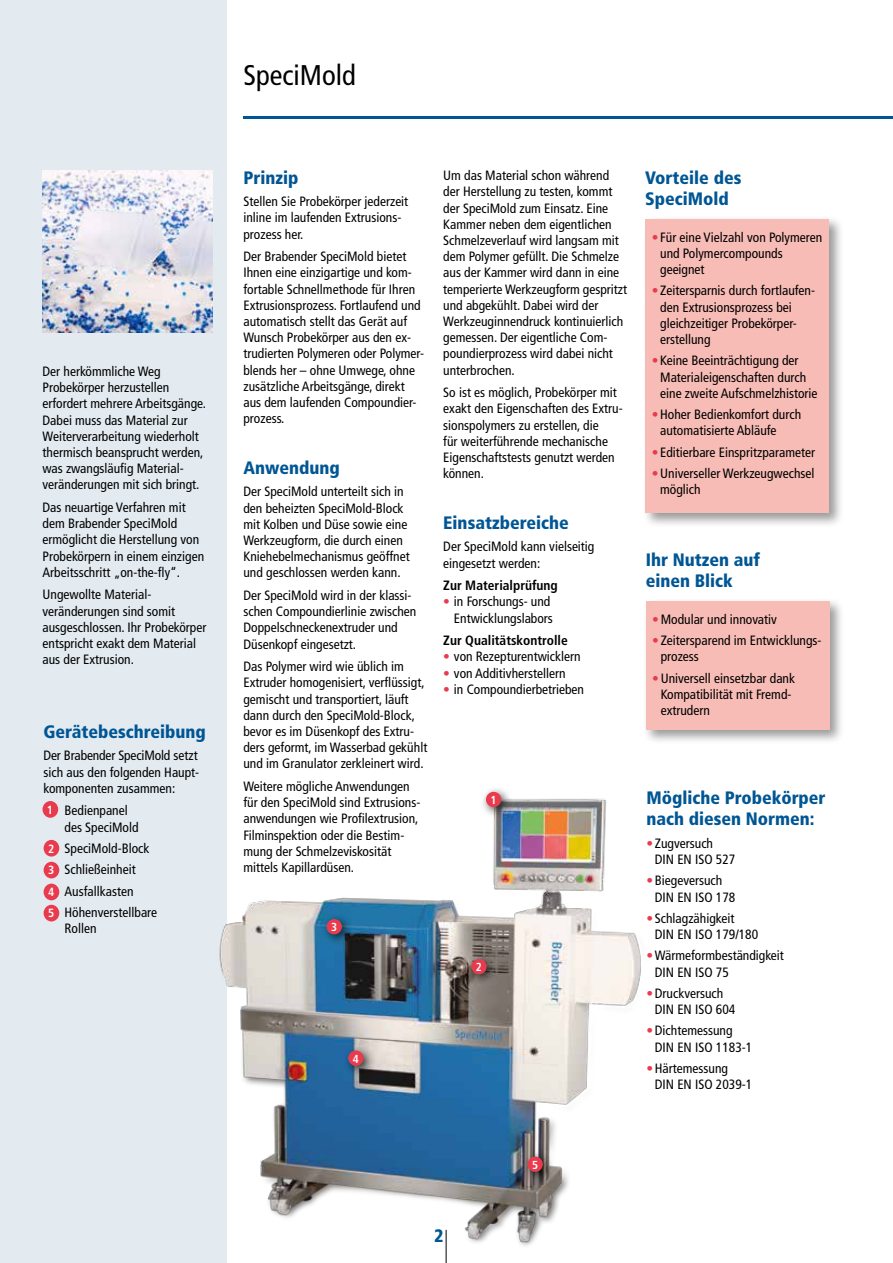
<style>
.page{position:relative;width:893px;height:1263px;background:#fff}
.page>*{position:absolute;margin:0;border:0;box-sizing:border-box;transform-origin:0 0}
.t1{font:condensed 28.5px "Frutiger LT Std";color:#000}
.t2{font:900 condensed 18px/21.6px "Frutiger LT Std";color:#005694}
.t3{font:condensed 13.5px/16.2px "Frutiger LT Std";color:#000}
.t4{font:700 condensed 13.5px "Frutiger LT Std";color:#000}
.t5{font:700 condensed 11.85px/21.9px "Frutiger LT Std";color:#fff;text-align:justify}
.t6{font:700 condensed 11.55px "Frutiger LT Std";color:#fff}
.s1{color:#e83c4e}
</style>
<div class="page">
<hr style="left:243px;top:117px;width:650px;height:2px;background:#005694">
<div style="left:0;top:0;width:226px;height:1263px;background:#e3ebf1"></div>
<div style="left:642px;top:216px;width:202px;height:312px;background:#000;opacity:.4"></div>
<div style="left:645px;top:219px;width:184px;height:294px;background:#f7bcb5"></div>
<img style="left:43px;top:170px;width:170px;height:162px">
<div style="left:643px;top:598px;width:201px;height:146px;background:#000;opacity:.4"></div>
<div style="left:646px;top:601px;width:183px;height:128px;background:#f7bcb5"></div>
<img style="left:42px;top:735px;width:802px;height:528px">
<div style="left:480px;top:786px;width:33px;height:33px;background:#000;opacity:.75"></div>
<div style="left:486px;top:792px;width:15px;height:15px;background:#e83c4e;border-radius:50%"></div>
<div style="left:321px;top:913px;width:33px;height:33px;background:#000;opacity:.75"></div>
<div style="left:327px;top:919px;width:15px;height:15px;background:#e83c4e;border-radius:50%"></div>
<div style="left:465px;top:953px;width:33px;height:33px;background:#000;opacity:.75"></div>
<div style="left:471px;top:959px;width:16px;height:15px;background:#e83c4e;border-radius:50%"></div>
<div style="left:342px;top:1044px;width:33px;height:33px;background:#000;opacity:.75"></div>
<div style="left:348px;top:1050px;width:16px;height:16px;background:#e83c4e;border-radius:50%"></div>
<div style="left:522px;top:1150px;width:32px;height:33px;background:#000;opacity:.75"></div>
<div style="left:527px;top:1156px;width:16px;height:16px;background:#e83c4e;border-radius:50%"></div>
<p class="t3" style="left:43px;top:363px;width:165px">Der herkömmliche Weg<br>Probekörper herzustellen erfordert mehrere Arbeitsgänge.<br>Dabei muss das Material zur<br>Weiterverarbeitung wiederholt thermisch beansprucht werden, was zwangsläufig Material&shy;veränderungen mit sich bringt.</p>
<p class="t3" style="left:43px;top:499px;width:163px">Das neuartige Verfahren mit dem Brabender SpeciMold ermöglicht die Herstellung von<br>Probekörpern in einem einzigen<br>Arbeitsschritt „on-the-fly“.</p>
<p class="t3" style="left:43px;top:587px;width:165px">Ungewollte Material&shy;veränderungen sind somit ausgeschlossen. Ihr Probekörper entspricht exakt dem Material aus der Extrusion.</p>
<h2 class="t2" style="left:44px;top:721px;width:164px">Gerätebeschreibung</h2>
<p class="t3" style="left:44px;top:748px;width:156px;text-align:justify">Der Brabender SpeciMold setzt sich aus den folgenden Haupt&shy;komponenten zusammen:</p>
<p class="t3" style="left:65px;top:803px;width:75px;text-indent:-21px"><span class="s1">•</span> Bedienpanel des SpeciMold</p>
<p class="t3" style="left:44px;top:840px;width:107px"><span class="s1">•</span> SpeciMold-Block</p>
<p class="t3" style="left:44px;top:861px;width:94px"><span class="s1">•</span> Schließeinheit</p>
<p class="t3" style="left:44px;top:883px;width:91px"><span class="s1">•</span> Ausfallkasten</p>
<p class="t3" style="left:65px;top:904px;width:94px;text-indent:-21px"><span class="s1">•</span> Höhenverstellbare<br>Rollen</p>
<p class="t5" style="left:47px;top:799px;width:8px">1</p>
<p class="t5" style="left:48px;top:837px;width:8px">2<br>3<br>4</p>
<p class="t5" style="left:48px;top:902px;width:8px">5</p>
<h1 class="t1" style="left:243px;top:59px;width:114px">SpeciMold</h1>
<h2 class="t2" style="left:243px;top:167px;width:57px">Prinzip</h2>
<p class="t3" style="left:243px;top:193px;width:166px">Stellen Sie Probekörper jederzeit inline im laufenden Extrusions&shy;prozess her.</p>
<p class="t3" style="left:243px;top:248px;width:182px">Der Brabender SpeciMold bietet<br>Ihnen eine einzigartige und kom&shy;fortable Schnellmethode für Ihren<br>Extrusionsprozess. Fortlaufend und automatisch stellt das Gerät auf<br>Wunsch Probekörper aus den ex&shy;trudierten Polymeren oder Polymer&shy;blends her – ohne Umwege, ohne zusätzliche Arbeitsgänge, direkt aus dem laufenden Compoundier&shy;prozess.</p>
<h2 class="t2" style="left:243px;top:457px;width:98px">Anwendung</h2>
<p class="t3" style="left:243px;top:484px;width:168px">Der SpeciMold unterteilt sich in den beheizten SpeciMold-Block mit Kolben und Düse sowie eine<br>Werkzeugform, die durch einen<br>Kniehebelmechanismus geöffnet und geschlossen werden kann.</p>
<p class="t3" style="left:243px;top:587px;width:174px">Der SpeciMold wird in der klassi&shy;schen Compoundierlinie zwischen<br>Doppelschneckenextruder und<br>Düsenkopf eingesetzt.</p>
<p class="t3" style="left:243px;top:658px;width:185px">Das Polymer wird wie üblich im Extruder homogenisiert, verflüssigt, gemischt und transportiert, läuft dann durch den SpeciMold-Block, bevor es im Düsenkopf des Extru&shy;ders geformt, im Wasserbad gekühlt und im Granulator zerkleinert wird.</p>
<p class="t3" style="left:243px;top:778px;width:178px">Weitere mögliche Anwendungen für den SpeciMold sind Extrusions&shy;anwendungen wie Profilextrusion,<br>Filminspektion oder die Bestim&shy;mung der Schmelzeviskosität mittels Kapillardüsen.</p>
<p class="t3" style="left:443px;top:168px;width:185px">Um das Material schon während der Herstellung zu testen, kommt der SpeciMold zum Einsatz. Eine<br>Kammer neben dem eigentlichen<br>Schmelzeverlauf wird langsam mit dem Polymer gefüllt. Die Schmelze aus der Kammer wird dann in eine temperierte Werkzeugform gespritzt und abgekühlt. Dabei wird der<br>Werkzeuginnendruck kontinuierlich gemessen. Der eigentliche Com&shy;poundierprozess wird dabei nicht unterbrochen.</p>
<p class="t3" style="left:443px;top:384px;width:181px">So ist es möglich, Probekörper mit exakt den Eigenschaften des Extru&shy;sionspolymers zu erstellen, die<br>für weiterführende mechanische<br>Eigenschaftstests genutzt werden können.</p>
<h2 class="t2" style="left:443px;top:512px;width:127px">Einsatzbereiche</h2>
<p class="t3" style="left:443px;top:539px;width:153px">Der SpeciMold kann vielseitig eingesetzt werden:</p>
<p class="t4" style="left:443px;top:577px;width:116px">Zur Materialprüfung</p>
<p class="t3" style="left:443px;top:594px;width:111px;text-align:right"><span class="s1">•</span> in Forschungs- und<br>Entwicklungslabors</p>
<p class="t4" style="left:443px;top:632px;width:126px">Zur Qualitätskontrolle</p>
<p class="t3" style="left:443px;top:649px;width:139px"><span class="s1">•</span> von Rezepturentwicklern</p>
<p class="t3" style="left:443px;top:665px;width:124px"><span class="s1">•</span> von Additivherstellern</p>
<p class="t3" style="left:443px;top:681px;width:142px"><span class="s1">•</span> in Compoundierbetrieben</p>
<p class="t6" style="left:490px;top:793px;width:8px">1</p>
<p class="t6" style="left:331px;top:920px;width:8px">3</p>
<p class="t6" style="left:476px;top:960px;width:8px">2</p>
<p class="t6" style="left:353px;top:1052px;width:8px">4</p>
<h2 class="t2" style="left:645px;top:167px;width:98px">Vorteile des<br>SpeciMold</h2>
<p class="t3" style="left:660px;top:229px;width:164px;text-indent:-9px"><span class="s1">•</span> Für eine Vielzahl von Polymeren und Polymercompounds geeignet</p>
<p class="t3" style="left:660px;top:283px;width:156px;text-indent:-9px"><span class="s1">•</span> Zeitersparnis durch fortlaufen&shy;den Extrusionsprozess bei gleichzeitiger Probekörper&shy;erstellung</p>
<p class="t3" style="left:660px;top:353px;width:159px;text-indent:-9px"><span class="s1">•</span> Keine Beeinträchtigung der<br>Materialeigenschaften durch eine zweite Aufschmelzhistorie</p>
<p class="t3" style="left:660px;top:406px;width:142px;text-indent:-9px"><span class="s1">•</span>Hoher Bedienkomfort durch automatisierte Abläufe</p>
<p class="t3" style="left:652px;top:444px;width:165px"><span class="s1">•</span> Editierbare Einspritzparameter</p>
<p class="t3" style="left:660px;top:465px;width:156px;text-indent:-9px"><span class="s1">•</span>Universeller Werkzeugwechsel möglich</p>
<h2 class="t2" style="left:646px;top:549px;width:116px">Ihr Nutzen auf einen Blick</h2>
<p class="t3" style="left:652px;top:611px;width:126px"><span class="s1">•</span>Modular und innovativ</p>
<p class="t3" style="left:661px;top:632px;width:162px;text-indent:-9px"><span class="s1">•</span> Zeitersparend im Entwicklungs&shy;prozess</p>
<p class="t3" style="left:661px;top:670px;width:136px;text-indent:-9px"><span class="s1">•</span>Universell einsetzbar dank<br>Kompatibilität mit Fremd&shy;extrudern</p>
<h2 class="t2" style="left:646px;top:787px;width:181px">Mögliche Probekörper nach diesen Normen:</h2>
<p class="t3" style="left:655px;top:835px;width:82px;text-indent:-9px"><span class="s1">•</span> Zugversuch<br>DIN EN ISO 527</p>
<p class="t3" style="left:655px;top:873px;width:82px;text-indent:-9px"><span class="s1">•</span> Biegeversuch<br>DIN EN ISO 178</p>
<p class="t3" style="left:655px;top:910px;width:105px;text-indent:-9px"><span class="s1">•</span> Schlagzähigkeit<br>DIN EN ISO 179/180</p>
<p class="t3" style="left:655px;top:948px;width:131px;text-indent:-9px"><span class="s1">•</span>Wärmeformbeständigkeit<br>DIN EN ISO 75</p>
<p class="t3" style="left:655px;top:985px;width:82px;text-indent:-9px"><span class="s1">•</span>Druckversuch<br>DIN EN ISO 604</p>
<p class="t3" style="left:655px;top:1023px;width:99px;text-indent:-9px"><span class="s1">•</span>Dichtemessung<br>DIN EN ISO 1183-1</p>
<p class="t3" style="left:655px;top:1060px;width:99px;text-indent:-9px"><span class="s1">•</span>Härtemessung<br>DIN EN ISO 2039-1</p>
<h2 class="t2" style="left:434px;top:1225px;width:11px">2</h2>
<p class="t6" style="left:532px;top:1158px;width:8px">5</p>
</div>
